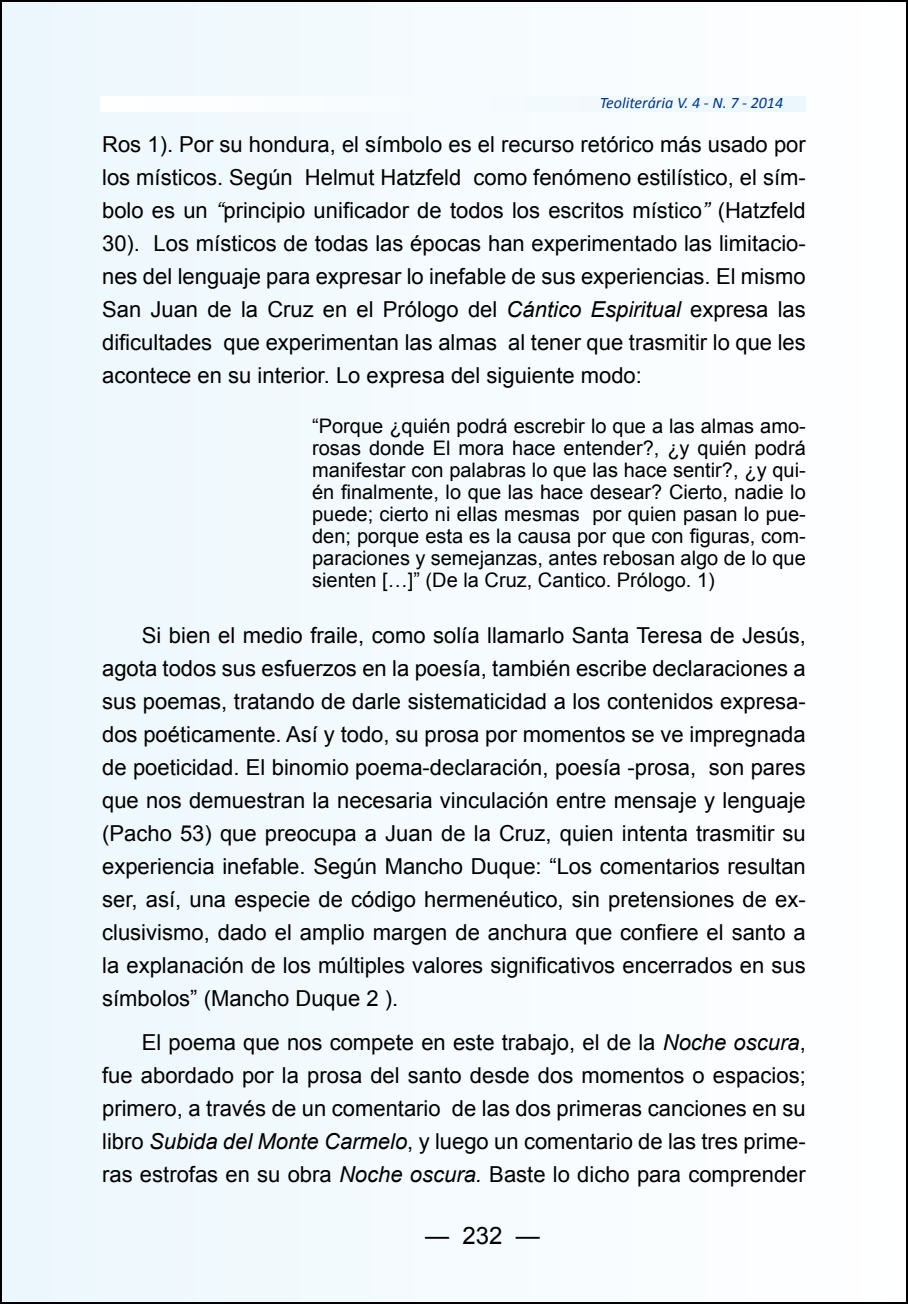
<style>
.page{position:relative;width:908px;height:1304px;background:#fff}
.page>*{position:absolute;margin:0;border:0;box-sizing:border-box;transform-origin:0 0}
.t1{font:24px "Arial";color:#000}
.t2{font:22px/33px "Arial";color:#000;text-align:justify}
.t3{font:20px/22px "Arial";color:#000;text-align:justify}
.t4{font:italic 16px "Calibri";color:#003882}
.s1{font-style:italic}
</style>
<div class="page">
<div style="left:1px;top:1px;width:905px;height:1302px;background:#f5fbfe"></div>
<p class="t4" style="left:599px;top:93px;width:185px">Teoliterária V. 4 - N. 7 - 2014</p>
<p class="t2" style="left:102px;top:128px;width:705px">Ros 1). Por su hondura, el símbolo es el recurso retórico más usado por los místicos. Según Helmut Hatzfeld como fenómeno estilístico, el sím&shy;bolo es un <span class="s1">“</span>principio unificador de todos los escritos místico<span class="s1">”</span> (Hatzfeld 30). Los místicos de todas las épocas han experimentado las limitacio&shy;nes del lenguaje para expresar lo inefable de sus experiencias. El mismo San Juan de la Cruz en el Prólogo del <span class="s1">Cántico Espiritual</span> expresa las dificultades que experimentan las almas al tener que trasmitir lo que les acontece en su interior. Lo expresa del siguiente modo:</p>
<p class="t3" style="left:312px;top:416px;width:495px">“Porque ¿quién podrá escrebir lo que a las almas amo&shy;rosas donde El mora hace entender?, ¿y quién podrá manifestar con palabras lo que las hace sentir?, ¿y qui&shy;én finalmente, lo que las hace desear? Cierto, nadie lo puede; cierto ni ellas mesmas por quien pasan lo pue&shy;den; porque esta es la causa por que con figuras, com&shy;paraciones y semejanzas, antes rebosan algo de lo que sienten […]” (De la Cruz, Cantico. Prólogo. 1)</p>
<p class="t2" style="left:102px;top:619px;width:705px;text-indent:40px">Si bien el medio fraile, como solía llamarlo Santa Teresa de Jesús, agota todos sus esfuerzos en la poesía, también escribe declaraciones a sus poemas, tratando de darle sistematicidad a los contenidos expresa&shy;dos poéticamente. Así y todo, su prosa por momentos se ve impregnada de poeticidad. El binomio poema-declaración, poesía -prosa, son pares que nos demuestran la necesaria vinculación entre mensaje y lenguaje (Pacho 53) que preocupa a Juan de la Cruz, quien intenta trasmitir su experiencia inefable. Según Mancho Duque: “Los comentarios resultan ser, así, una especie de código hermenéutico, sin pretensiones de ex&shy;clusivismo, dado el amplio margen de anchura que confiere el santo a la explanación de los múltiples valores significativos encerrados en sus símbolos” (Mancho Duque 2 ).</p>
<p class="t2" style="left:102px;top:1026px;width:704px;text-indent:40px">El poema que nos compete en este trabajo, el de la <span class="s1">Noche oscura</span>, fue abordado por la prosa del santo desde dos momentos o espacios; primero, a través de un comentario de las dos primeras canciones en su libro <span class="s1">Subida del Monte Carmelo</span>, y luego un comentario de las tres prime&shy;ras estrofas en su obra <span class="s1">Noche oscura.</span> Baste lo dicho para comprender</p>
<p class="t1" style="left:425px;top:1219px;width:116px">— 232 —</p>
</div>
